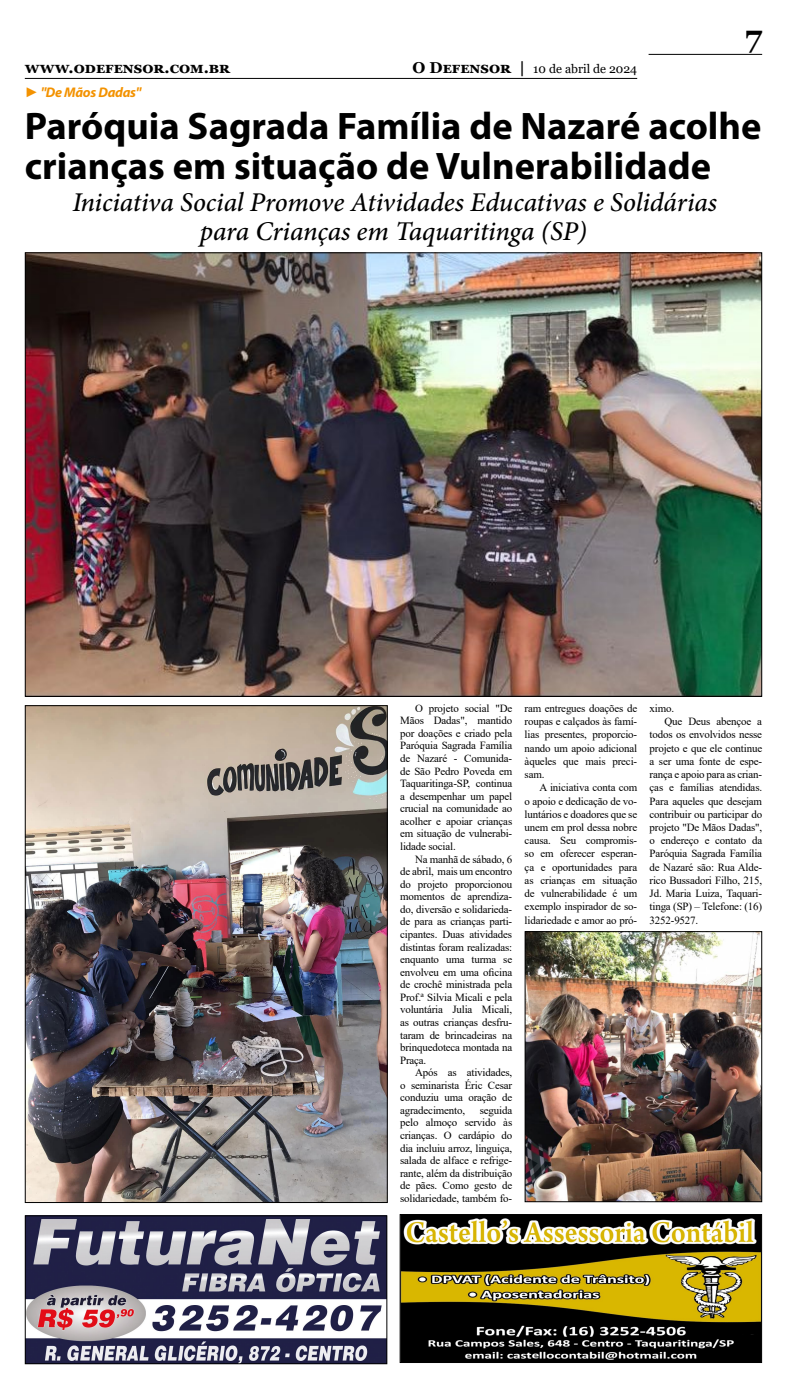
<style>
.page{position:relative;width:787px;height:1389px;background:#fff}
.page>*{position:absolute;margin:0;border:0;box-sizing:border-box;transform-origin:0 0}
.t1{font:700 38.5px/40.2px "Myriad Pro";color:#000}
.t2{font:700 30.62px "Georgia";color:#000}
.t3{font:italic 500 27.12px/28.9px "Minion Pro";letter-spacing:-.005em;color:#000;text-align:center}
.t4{font:700 15.75px "Georgia";color:#000}
.t5{font:italic 700 14px "Myriad Pro";letter-spacing:-.02em;color:#f39200}
.t6{font:12.25px "Georgia";color:#000}
.t7{font:10.94px/12.6px "Times New Roman";letter-spacing:-.015em;color:#000;text-align:justify}
.s1{font-weight:700;font-size:15.75px}
.s2{font-family:"Times New Roman";font-style:normal}
</style>
<div class="page">
<hr style="left:648px;top:54px;width:113px;height:1px;background:#000">
<hr style="left:25px;top:78px;width:612px;height:1px;background:#000">
<img style="left:27px;top:1217px;width:358px;height:145px">
<div style="left:25px;top:1215px;width:362px;height:149px;border:1px solid #000"></div>
<img style="left:401px;top:1216px;width:358px;height:145px">
<div style="left:399px;top:1214px;width:362px;height:149px;border:1px solid #000"></div>
<img style="left:27px;top:254px;width:732px;height:441px">
<img style="left:27px;top:707px;width:358px;height:494px">
<img style="left:526px;top:933px;width:233px;height:267px">
<div style="left:524px;top:931px;width:237px;height:271px;border:1px solid #000"></div>
<h3 class="t4" style="left:25px;top:58px;width:207px">www.odefensor.com.br</h3>
<p class="t6" style="left:412px;top:62px;width:226px"><span class="s1">O Defensor |</span> 10 de abril de 2024</p>
<h2 class="t2" style="left:744px;top:17px;width:18px">7</h2>
<p class="t5" style="left:25px;top:83px;width:118px"><span class="s2">►</span> "De Mãos Dadas"</p>
<h1 class="t1" style="left:25px;top:104px;width:737px">Paróquia Sagrada Família de Nazaré acolhe crianças em situação de Vulnerabilidade</h1>
<h3 class="t3" style="left:72px;top:188px;width:646px">Iniciativa Social Promove Atividades Educativas e Solidárias para Crianças em Taquaritinga (SP)</h3>
<p class="t7" style="left:400px;top:701px;width:114px;text-indent:15px">O projeto social "De Mãos Dadas", mantido por doações e criado pela Paróquia Sagrada Família de Nazaré - Comunida&shy;de São Pedro Poveda em Taquaritinga-SP, continua a desempenhar um papel crucial na comunidade ao acolher e apoiar crianças em situação de vulnerabi&shy;lidade social.</p>
<p class="t7" style="left:400px;top:852px;width:114px;text-indent:15px">Na manhã de sábado, 6 de abril, mais um encontro do projeto proporcionou momentos de aprendiza&shy;do, diversão e solidarieda&shy;de para as crianças parti&shy;cipantes. Duas atividades distintas foram realizadas: enquanto uma turma se envolveu em uma oficina de crochê ministrada pela Prof.ª Silvia Micali e pela voluntária Julia Micali, as outras crianças desfru&shy;taram de brincadeiras na brinquedoteca montada na Praça.</p>
<p class="t7" style="left:400px;top:1066px;width:114px;text-indent:15px">Após as atividades, o seminarista Éric Cesar conduziu uma oração de agradecimento,</p>
<p class="t7" style="left:400px;top:1104px;width:114px;text-indent:80px">seguida pelo almoço servido às crianças. O cardápio do dia incluiu arroz, linguiça, salada de alface e refrige&shy;rante, além da distribuição de pães. Como gesto de solidariedade, também fo-</p>
<p class="t7" style="left:524px;top:701px;width:114px;line-height:13.2px">ram entregues doações de roupas e calçados às famí&shy;lias presentes, proporcio&shy;nando um apoio adicional àqueles que mais preci&shy;sam.</p>
<p class="t7" style="left:524px;top:781px;width:114px;line-height:13.2px;text-indent:15px">A iniciativa conta com o apoio e dedicação de vo&shy;luntários e doadores que se unem em prol dessa nobre causa. Seu compromis&shy;so em oferecer esperan&shy;ça e oportunidades para as crianças em situação de vulnerabilidade é um exemplo inspirador de so&shy;lidariedade e amor ao pró-</p>
<p class="t7" style="left:649px;top:702px;width:26px">ximo.</p>
<p class="t7" style="left:664px;top:715px;width:99px">Que Deus abençoe a</p>
<p class="t7" style="left:649px;top:728px;width:114px">todos os envolvidos nesse</p>
<p class="t7" style="left:649px;top:741px;width:114px">projeto e que ele continue</p>
<p class="t7" style="left:649px;top:755px;width:114px">a ser uma fonte de espe-</p>
<p class="t7" style="left:649px;top:768px;width:114px">rança e apoio para as crian-</p>
<p class="t7" style="left:649px;top:781px;width:114px">ças e famílias atendidas.</p>
<p class="t7" style="left:649px;top:794px;width:114px">Para aqueles que desejam</p>
<p class="t7" style="left:649px;top:807px;width:114px">contribuir ou participar do</p>
<p class="t7" style="left:649px;top:821px;width:114px">projeto "De Mãos Dadas",</p>
<p class="t7" style="left:649px;top:834px;width:114px">o endereço e contato da</p>
<p class="t7" style="left:649px;top:847px;width:114px">Paróquia Sagrada Família</p>
<p class="t7" style="left:649px;top:860px;width:114px">de Nazaré são: Rua Alde-</p>
<p class="t7" style="left:649px;top:874px;width:114px">rico Bussadori Filho, 215,</p>
<p class="t7" style="left:649px;top:887px;width:114px">Jd. Maria Luiza, Taquari-</p>
<p class="t7" style="left:649px;top:900px;width:114px">tinga (SP) – Telefone: (16)</p>
<p class="t7" style="left:649px;top:913px;width:50px">3252-9527.</p>
</div>
